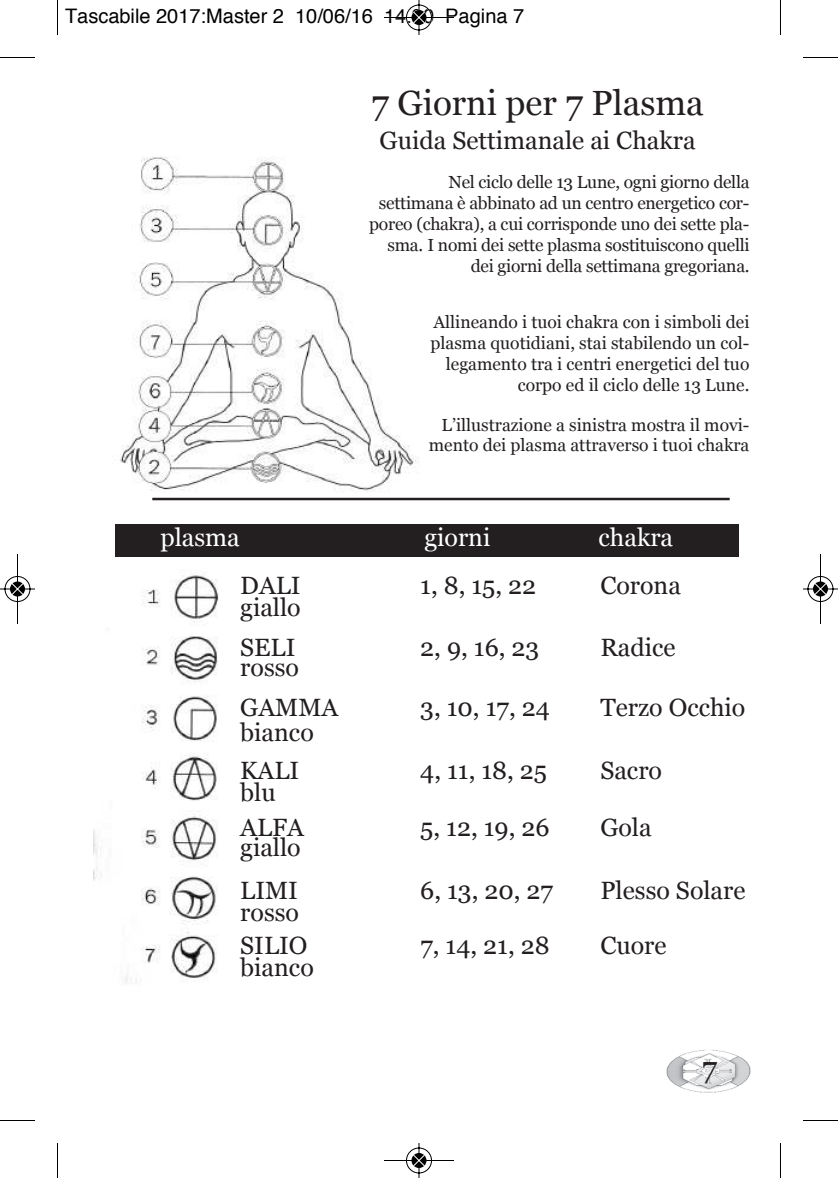
<style>
.page{position:relative;width:838px;height:1178px;background:#fff}
.page>*{position:absolute;margin:0;border:0;box-sizing:border-box;transform-origin:0 0}
.t1{font:35px "Georgia";color:#231f20}
.t2{font:30px "Georgia";color:#231f20}
.t3{font:25px/40px "Georgia";color:#231f20}
.t4{font:25px "Georgia";color:#fff}
.t5{font:20px "Helvetica";color:#000}
.t6{font:17.5px/21px "Georgia";color:#231f20;text-align:right}
</style>
<div class="page">
<img style="left:666px;top:1050px;width:85px;height:42px">
<img style="left:94px;top:156px;width:349px;height:827px">
<div style="left:323px;top:86px;width:429px;height:74px;background:#fff"></div>
<div style="left:365px;top:173px;width:387px;height:120px;background:#fff"></div>
<div style="left:423px;top:313px;width:329px;height:156px;background:#fff"></div>
<hr style="left:152px;top:498px;width:578px;height:2px;background:#231f20">
<div style="left:116px;top:525px;width:623px;height:32px;background:#231f20"></div>
<div style="left:238px;top:572px;width:514px;height:453px;background:#fff"></div>
<hr style="left:57px;top:0;width:1px;height:35px;background:#000">
<hr style="left:0;top:57px;width:35px;height:1px;background:#000">
<hr style="left:780px;top:0;width:1px;height:35px;background:#000">
<hr style="left:803px;top:57px;width:35px;height:1px;background:#000">
<hr style="left:57px;top:1143px;width:1px;height:35px;background:#000">
<hr style="left:0;top:1120px;width:35px;height:1px;background:#000">
<hr style="left:780px;top:1143px;width:1px;height:35px;background:#000">
<hr style="left:803px;top:1120px;width:35px;height:1px;background:#000">
<svg style="left:384px;top:0;width:70px;height:35px"></svg>
<svg style="left:384px;top:1143px;width:70px;height:35px"></svg>
<svg style="left:0;top:554px;width:35px;height:70px"></svg>
<svg style="left:803px;top:554px;width:35px;height:70px"></svg>
<p class="t5" style="left:65px;top:7px;width:461px">Tascabile 2017:Master 2 10/06/16 14.30 Pagina 7</p>
<h1 class="t1" style="left:371px;top:77px;width:334px">7 Giorni per 7 Plasma</h1>
<h3 class="t3" style="left:380px;top:120px;width:318px">Guida Settimanale ai Chakra</h3>
<p class="t6" style="left:369px;top:171px;width:382px">Nel ciclo delle 13 Lune, ogni giorno della<br>settimana è abbinato ad un centro energetico cor&shy;poreo (chakra), a cui corrisponde uno dei sette pla&shy;sma. I nomi dei sette plasma sostituiscono quelli dei giorni della settimana gregoriana.</p>
<p class="t6" style="left:430px;top:311px;width:320px">Allineando i tuoi chakra con i simboli dei plasma quotidiani, stai stabilendo un col&shy;legamento tra i centri energetici del tuo corpo ed il ciclo delle 13 Lune.</p>
<p class="t6" style="left:429px;top:415px;width:322px;line-height:20px">L’illustrazione a sinistra mostra il movi&shy;mento dei plasma attraverso i tuoi chakra</p>
<h3 class="t4" style="left:160px;top:519px;width:81px">plasma</h3>
<h3 class="t4" style="left:424px;top:519px;width:67px">giorni</h3>
<h3 class="t4" style="left:598px;top:519px;width:76px">chakra</h3>
<h3 class="t3" style="left:240px;top:564px;width:62px">DALI</h3>
<h3 class="t3" style="left:420px;top:564px;width:117px">1, 8, 15, 22</h3>
<h3 class="t3" style="left:600px;top:564px;width:82px">Corona</h3>
<h3 class="t3" style="left:240px;top:587px;width:62px">giallo<br>SELI</h3>
<h3 class="t3" style="left:420px;top:627px;width:121px">2, 9, 16, 23</h3>
<h3 class="t3" style="left:600px;top:627px;width:77px">Radice</h3>
<h3 class="t3" style="left:240px;top:647px;width:100px">rosso<br>GAMMA</h3>
<h3 class="t3" style="left:240px;top:713px;width:75px;line-height:37.5px">bianco<br>KALI</h3>
<h3 class="t3" style="left:240px;top:774px;width:65px;line-height:35px">blu<br>ALFA</h3>
<h3 class="t3" style="left:240px;top:825px;width:62px;line-height:42.5px">giallo<br>LIMI</h3>
<h3 class="t3" style="left:240px;top:895px;width:69px;line-height:32.5px">rosso<br>SILIO</h3>
<h3 class="t3" style="left:240px;top:947px;width:75px">bianco</h3>
<h3 class="t3" style="left:420px;top:687px;width:131px">3, 10, 17, 24</h3>
<h3 class="t3" style="left:600px;top:687px;width:147px">Terzo Occhio</h3>
<h3 class="t3" style="left:420px;top:749px;width:128px">4, 11, 18, 25</h3>
<h3 class="t3" style="left:600px;top:749px;width:63px">Sacro</h3>
<h3 class="t3" style="left:420px;top:807px;width:131px">5, 12, 19, 26</h3>
<h3 class="t3" style="left:600px;top:807px;width:53px">Gola</h3>
<h3 class="t3" style="left:420px;top:869px;width:134px">6, 13, 20, 27</h3>
<h3 class="t3" style="left:600px;top:869px;width:147px">Plesso Solare</h3>
<h3 class="t3" style="left:420px;top:924px;width:131px">7, 14, 21, 28</h3>
<h3 class="t3" style="left:600px;top:924px;width:68px">Cuore</h3>
<h2 class="t2" style="left:702px;top:1045px;width:17px">7</h2>
</div>
